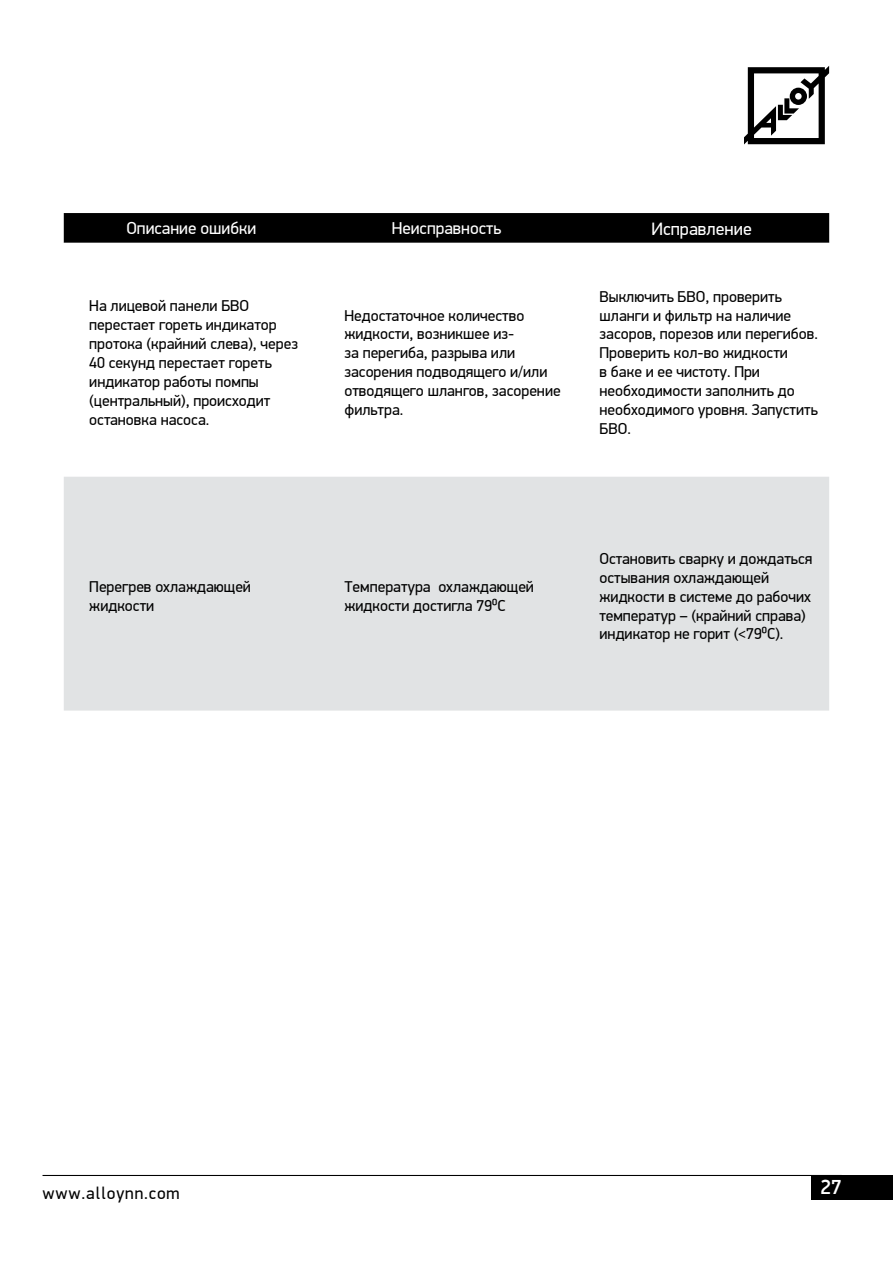
<style>
.page{position:relative;width:893px;height:1263px;background:#fff}
.page>*{position:absolute;margin:0;border:0;box-sizing:border-box;transform-origin:0 0}
.t1{font:500 20.4px "PF Din Display Pro";color:#fff}
.t2{font:18px "PF Din Display Pro";color:#fff}
.t3{font:17.25px "PF Din Display Pro";color:#fff}
.t4{font:17.25px "PF Din Display Pro";letter-spacing:.05em;color:#000}
.t5{font:15.75px/18.9px "PF Din Display Pro";color:#000}
</style>
<div class="page">
<svg style="left:744px;top:66px;width:85px;height:79px"></svg>
<div style="left:811px;top:1175px;width:82px;height:24px;background:#000"></div>
<hr style="left:43px;top:1175px;width:799px;height:1px;background:#000">
<div style="left:64px;top:213px;width:765px;height:30px;background:#000"></div>
<div style="left:64px;top:477px;width:765px;height:234px;background:#e1e3e4"></div>
<p class="t3" style="left:126px;top:218px;width:131px">Описание ошибки</p>
<p class="t3" style="left:392px;top:218px;width:111px">Неисправность</p>
<p class="t2" style="left:651px;top:218px;width:102px">Исправление</p>
<p class="t5" style="left:89px;top:296px;width:210px">На лицевой панели БВО перестает гореть индикатор протока (крайний слева), через<br>40 секунд перестает гореть индикатор работы помпы (центральный), происходит остановка насоса.</p>
<p class="t5" style="left:344px;top:306px;width:218px">Недостаточное количество жидкости, возникшее из-<br>за перегиба, разрыва или засорения подводящего и/или отводящего шлангов, засорение фильтра.</p>
<p class="t5" style="left:600px;top:287px;width:220px">Выключить БВО, проверить шланги и фильтр на наличие засоров, порезов или перегибов.<br>Проверить кол-во жидкости<br>в баке и ее чистоту. При необходимости заполнить до необходимого уровня. Запустить<br>БВО.</p>
<p class="t5" style="left:89px;top:578px;width:163px">Перегрев охлаждающей жидкости</p>
<p class="t5" style="left:344px;top:578px;width:191px">Температура охлаждающей жидкости достигла 79⁰С</p>
<p class="t5" style="left:600px;top:549px;width:214px">Остановить сварку и дождаться остывания охлаждающей жидкости в системе до рабочих температур – (крайний справа) индикатор не горит (&lt;79⁰С).</p>
<p class="t4" style="left:43px;top:1183px;width:139px">www.alloynn.com</p>
<p class="t1" style="left:820px;top:1175px;width:23px">27</p>
</div>
